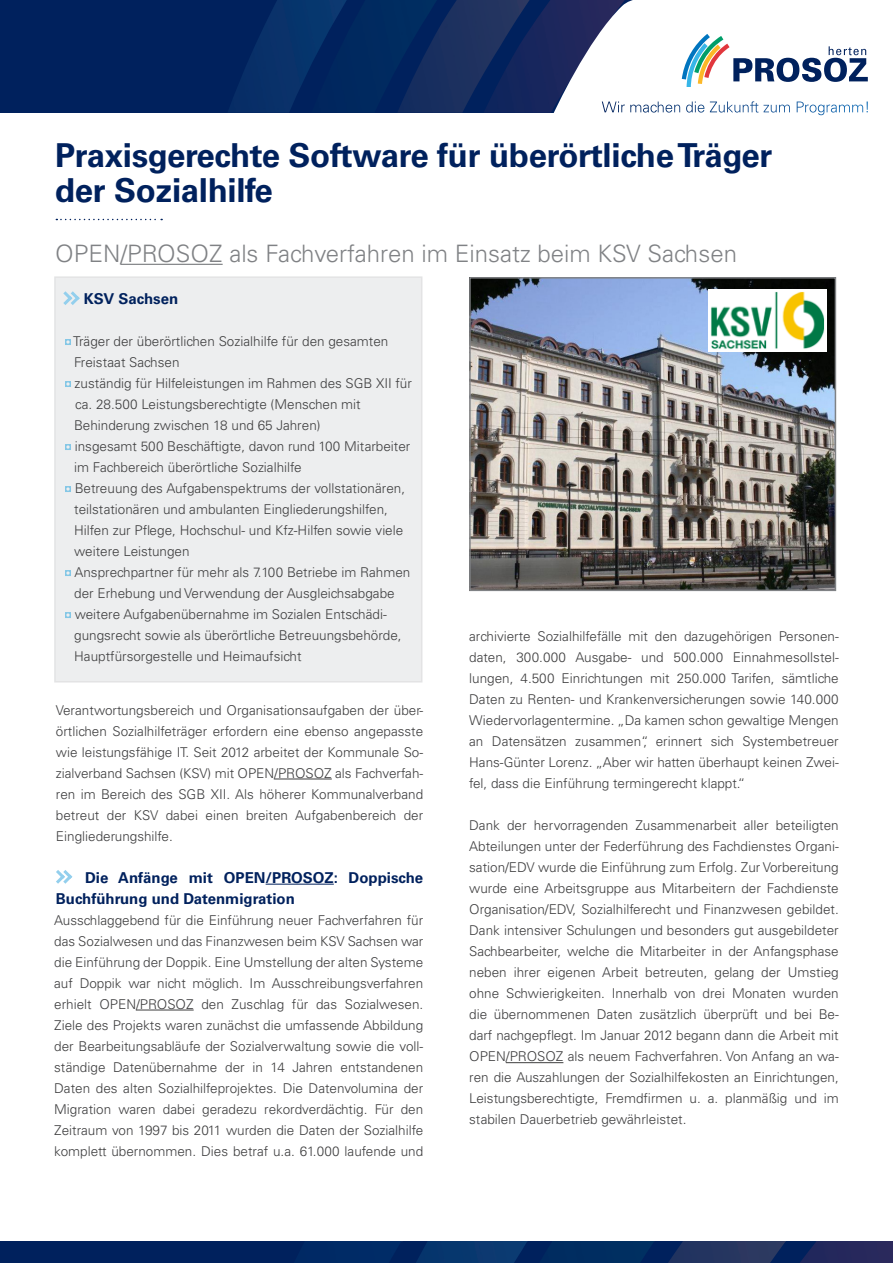
<style>
.page{position:relative;width:893px;height:1263px;background:#fff}
.page>*{position:absolute;margin:0;border:0;box-sizing:border-box;transform-origin:0 0}
.t1{font:700 33px "Univers LT Std";letter-spacing:-.01em;color:#00215d}
.t2{font:300 24px "Univers LT Std";color:#808285}
.Fließtext{font:700 15px/21px "Univers LT Std";color:#00215d}
.Fließtext-2{font:300 13.5px/21px "Univers LT Std";color:#3e3e3f;text-align:justify}
</style>
<div class="page">
<div style="left:0;top:1241px;width:893px;height:22px;background:#00215d"></div>
<img style="left:800px;top:1241px;width:93px;height:22px">
<img style="left:668px;top:1241px;width:118px;height:22px">
<div style="left:548px;top:1241px;width:106px;height:22px;background:#002d61"></div>
<img style="left:416px;top:1241px;width:111px;height:22px">
<img style="left:372px;top:1241px;width:29px;height:22px">
<div style="left:0;top:0;width:647px;height:113px;background:#00215d"></div>
<img style="left:547px;top:0;width:6px;height:113px">
<img style="left:453px;top:0;width:94px;height:113px">
<img style="left:380px;top:0;width:73px;height:113px">
<img style="left:228px;top:0;width:119px;height:113px">
<svg style="left:553px;top:0;width:315px;height:114px"></svg>
<div style="left:54px;top:276px;width:368px;height:406px;background:#edeeef;border:2px solid #c7c8ca"></div>
<hr style="left:120px;top:264px;width:103px;height:1px;background:#808285">
<hr style="left:274px;top:779px;width:58px;height:1px;background:#3e3e3f">
<hr style="left:266px;top:884px;width:68px;height:1px;background:#00215d">
<hr style="left:136px;top:1010px;width:58px;height:1px;background:#3e3e3f">
<svg style="left:56px;top:870px;width:17px;height:14px"></svg>
<svg style="left:63px;top:291px;width:17px;height:14px"></svg>
<svg style="left:65px;top:339px;width:6px;height:6px"></svg>
<svg style="left:65px;top:381px;width:6px;height:6px"></svg>
<svg style="left:65px;top:444px;width:6px;height:6px"></svg>
<svg style="left:65px;top:486px;width:6px;height:6px"></svg>
<svg style="left:65px;top:570px;width:6px;height:6px"></svg>
<svg style="left:65px;top:612px;width:6px;height:6px"></svg>
<hr style="left:506px;top:1062px;width:57px;height:1px;background:#3e3e3f">
<svg style="left:56px;top:219px;width:106px;height:1px"></svg>
<img style="left:472px;top:280px;width:361px;height:308px">
<div style="left:469px;top:277px;width:367px;height:314px;border:2px solid #808285"></div>
<img style="left:708px;top:289px;width:118px;height:63px">
<p class="t1" style="left:55px;top:136px;width:719px">Praxisgerechte Software für überörtliche Träger</p>
<p class="t1" style="left:55px;top:171px;width:219px">der Sozialhilfe</p>
<p class="t2" style="left:55px;top:239px;width:683px">OPEN/PROSOZ als Fachverfahren im Einsatz beim KSV Sachsen</p>
<p class="Fließtext" style="left:84px;top:288px;width:96px">KSV Sachsen</p>
<p class="Fließtext-2" style="left:73px;top:331px;width:317px">Träger der überörtlichen Sozialhilfe für den gesamten</p>
<p class="Fließtext-2" style="left:74px;top:352px;width:107px">Freistaat Sachsen</p>
<p class="Fließtext-2" style="left:75px;top:373px;width:339px">zuständig für Hilfeleistungen im Rahmen des SGB XII für</p>
<p class="Fließtext-2" style="left:75px;top:394px;width:287px">ca. 28.500 Leistungsberechtigte (Menschen mit</p>
<p class="Fließtext-2" style="left:74px;top:415px;width:248px">Behinderung zwischen 18 und 65 Jahren)</p>
<p class="Fließtext-2" style="left:75px;top:436px;width:337px">insgesamt 500 Beschäftigte, davon rund 100 Mitarbeiter</p>
<p class="Fließtext-2" style="left:74px;top:457px;width:229px">im Fachbereich überörtliche Sozialhilfe</p>
<p class="Fließtext-2" style="left:75px;top:478px;width:332px">Betreuung des Aufgabenspektrums der vollstationären,</p>
<p class="Fließtext-2" style="left:74px;top:499px;width:315px">teilstationären und ambulanten Eingliederungshilfen,</p>
<p class="Fließtext-2" style="left:74px;top:520px;width:331px">Hilfen zur Pflege, Hochschul- und Kfz-Hilfen sowie viele</p>
<p class="Fließtext-2" style="left:74px;top:541px;width:117px">weitere Leistungen</p>
<p class="Fließtext-2" style="left:74px;top:562px;width:337px">Ansprechpartner für mehr als 7.100 Betriebe im Rahmen</p>
<p class="Fließtext-2" style="left:74px;top:583px;width:322px">der Erhebung und Verwendung der Ausgleichsabgabe</p>
<p class="Fließtext-2" style="left:75px;top:604px;width:313px">weitere Aufgabenübernahme im Sozialen Entschädi-</p>
<p class="Fließtext-2" style="left:74px;top:625px;width:329px">gungsrecht sowie als überörtliche Betreuungsbehörde,</p>
<p class="Fließtext-2" style="left:74px;top:646px;width:229px">Hauptfürsorgestelle und Heimaufsicht</p>
<p class="Fließtext-2" style="left:56px;top:699px;width:369px">Verantwortungsbereich und Organisationsaufgaben der über&shy;örtlichen Sozialhilfeträger erfordern eine ebenso angepasste wie leistungsfähige IT. Seit 2012 arbeitet der Kommunale So&shy;zialverband Sachsen (KSV) mit OPEN/PROSOZ als Fachverfah&shy;ren im Bereich des SGB XII. Als höherer Kommunalverband betreut der KSV dabei einen breiten Aufgabenbereich der Eingliederungshilfe.</p>
<p class="Fließtext" style="left:56px;top:867px;width:369px;text-indent:29px">Die Anfänge mit OPEN/PROSOZ: Doppische<br>Buchführung und Datenmigration</p>
<p class="Fließtext-2" style="left:54px;top:909px;width:371px">Ausschlaggebend für die Einführung neuer Fachverfahren für das Sozialwesen und das Finanzwesen beim KSV Sachsen war die Einführung der Doppik. Eine Umstellung der alten Systeme auf Doppik war nicht möglich. Im Ausschreibungsverfahren erhielt OPEN/PROSOZ den Zuschlag für das Sozialwesen.<br>Ziele des Projekts waren zunächst die umfassende Abbildung der Bearbeitungsabläufe der Sozialverwaltung sowie die voll&shy;ständige Datenübernahme der in 14 Jahren entstandenen Daten des alten Sozialhilfeprojektes. Die Datenvolumina der Migration waren dabei geradezu rekordverdächtig. Für den Zeitraum von 1997 bis 2011 wurden die Daten der Sozialhilfe komplett übernommen. Dies betraf u.a. 61.000 laufende und</p>
<p class="Fließtext-2" style="left:469px;top:626px;width:371px">archivierte Sozialhilfefälle mit den dazugehörigen Personen&shy;daten, 300.000 Ausgabe- und 500.000 Einnahmesollstel&shy;lungen, 4.500 Einrichtungen mit 250.000 Tarifen, sämtliche Daten zu Renten- und Krankenversicherungen sowie 140.000<br>Wiedervorlagentermine. „Da kamen schon gewaltige Mengen an Datensätzen zusammen“, erinnert sich Systembetreuer Hans-Günter Lorenz. „Aber wir hatten überhaupt keinen Zwei&shy;fel, dass die Einführung termingerecht klappt.“</p>
<p class="Fließtext-2" style="left:469px;top:815px;width:371px">Dank der hervorragenden Zusammenarbeit aller beteiligten Abteilungen unter der Federführung des Fachdienstes Organi&shy;sation/EDV wurde die Einführung zum Erfolg. Zur Vorbereitung wurde eine Arbeitsgruppe aus Mitarbeitern der Fachdienste Organisation/EDV, Sozialhilferecht und Finanzwesen gebildet.<br>Dank intensiver Schulungen und besonders gut ausgebildeter Sachbearbeiter, welche die Mitarbeiter in der Anfangsphase neben ihrer eigenen Arbeit betreuten, gelang der Umstieg ohne Schwierigkeiten. Innerhalb von drei Monaten wurden die übernommenen Daten zusätzlich überprüft und bei Be&shy;darf nachgepflegt. Im Januar 2012 begann dann die Arbeit mit OPEN/PROSOZ als neuem Fachverfahren. Von Anfang an wa&shy;ren die Auszahlungen der Sozialhilfekosten an Einrichtungen, Leistungsberechtigte, Fremdfirmen u. a. planmäßig und im stabilen Dauerbetrieb gewährleistet.</p>
</div>
